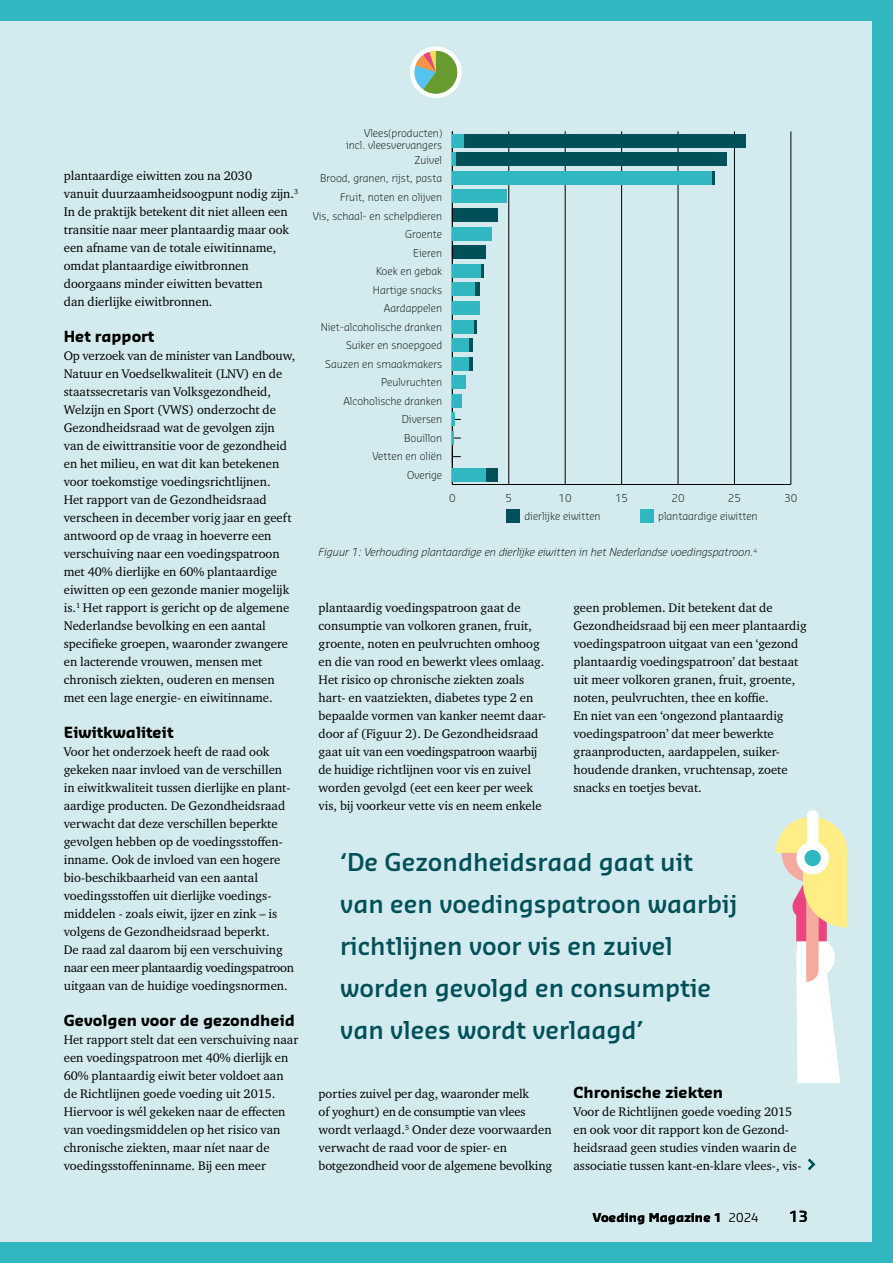
<style>
.page{position:relative;width:893px;height:1263px;background:#30b7c0}
.page>*{position:absolute;margin:0;border:0;box-sizing:border-box;transform-origin:0 0}
.t1{font:600 24px/42px "Sansa Std";color:#00505a}
.t2{font:700 15px "Sansa Std";color:#000}
.t3{font:600 15px "Sansa Std";color:#000}
.t4{font:12.75px/18px "Charter ITC Std";color:#000}
.t5{font:700 12px "Sansa Std";letter-spacing:.01em;color:#000}
.t6{font:italic 300 10.8px "Sansa Std";color:#000}
.t7{font:300 10.5px/18.5px "Sansa Std";color:#000;text-align:right}
.s1{font-weight:300}
</style>
<div class="page">
<div style="left:0;top:21px;width:872px;height:1221px;background:#d3ebee"></div>
<svg style="left:808px;top:1158px;width:7px;height:12px"></svg>
<hr style="left:452px;top:484px;width:339px;height:1px;background:#000">
<hr style="left:508px;top:131px;width:1px;height:353px;background:#000">
<hr style="left:565px;top:131px;width:1px;height:353px;background:#000">
<hr style="left:621px;top:131px;width:1px;height:353px;background:#000">
<hr style="left:678px;top:131px;width:1px;height:353px;background:#000">
<hr style="left:734px;top:131px;width:1px;height:353px;background:#000">
<hr style="left:790px;top:131px;width:1px;height:353px;background:#000">
<hr style="left:452px;top:131px;width:1px;height:353px;background:#000">
<div style="left:464px;top:134px;width:282px;height:13px;background:#00505a"></div>
<div style="left:456px;top:153px;width:270px;height:13px;background:#00505a"></div>
<svg style="left:712px;top:171px;width:2px;height:14px"></svg>
<div style="left:452px;top:208px;width:45px;height:14px;background:#00505a"></div>
<div style="left:452px;top:245px;width:34px;height:14px;background:#00505a"></div>
<svg style="left:481px;top:264px;width:3px;height:13px"></svg>
<hr style="left:475px;top:283px;width:4px;height:13px;background:#00505a">
<svg style="left:474px;top:320px;width:3px;height:13px"></svg>
<hr style="left:469px;top:338px;width:4px;height:14px;background:#00505a">
<hr style="left:469px;top:357px;width:4px;height:13px;background:#00505a">
<div style="left:486px;top:468px;width:11px;height:14px;background:#00505a"></div>
<div style="left:452px;top:134px;width:12px;height:13px;background:#30b7c0"></div>
<hr style="left:452px;top:153px;width:4px;height:13px;background:#30b7c0">
<div style="left:452px;top:171px;width:260px;height:14px;background:#30b7c0"></div>
<div style="left:452px;top:190px;width:54px;height:13px;background:#30b7c0"></div>
<svg style="left:452px;top:208px;width:1px;height:14px"></svg>
<div style="left:452px;top:227px;width:40px;height:13px;background:#30b7c0"></div>
<svg style="left:452px;top:245px;width:1px;height:14px"></svg>
<div style="left:452px;top:264px;width:29px;height:13px;background:#30b7c0"></div>
<div style="left:452px;top:283px;width:23px;height:13px;background:#30b7c0"></div>
<div style="left:452px;top:301px;width:27px;height:14px;background:#30b7c0"></div>
<div style="left:452px;top:320px;width:22px;height:13px;background:#30b7c0"></div>
<div style="left:452px;top:338px;width:17px;height:14px;background:#30b7c0"></div>
<div style="left:452px;top:357px;width:17px;height:13px;background:#30b7c0"></div>
<div style="left:452px;top:376px;width:14px;height:13px;background:#30b7c0"></div>
<div style="left:452px;top:394px;width:9px;height:14px;background:#30b7c0"></div>
<svg style="left:452px;top:413px;width:9px;height:45px"></svg>
<div style="left:452px;top:468px;width:34px;height:14px;background:#30b7c0"></div>
<div style="left:506px;top:510px;width:13px;height:13px;background:#00505a"></div>
<div style="left:640px;top:510px;width:13px;height:13px;background:#30b7c0"></div>
<div style="left:410px;top:46px;width:52px;height:52px;border:9px solid #fff;border-radius:50%"></div>
<svg style="left:413px;top:51px;width:44px;height:43px;background:#9bb683"></svg>
<svg style="left:776px;top:810px;width:71px;height:273px"></svg>
<div style="left:804px;top:850px;width:17px;height:16px;background:#30b7c0;border-radius:50%"></div>
<p class="t4" style="left:64px;top:166px;width:236px">plantaardige eiwitten zou na 2030<br>vanuit duurzaamheidsoogpunt nodig zijn.<sup>3<br></sup>In de praktijk betekent dit niet alleen een transitie naar meer plantaardig maar ook een afname van de totale eiwitinname, omdat plantaardige eiwitbronnen doorgaans minder eiwitten bevatten<br>dan dierlijke eiwitbronnen.</p>
<p class="t2" style="left:64px;top:327px;width:92px">Het rapport</p>
<p class="t4" style="left:64px;top:346px;width:233px">Op verzoek van de minister van Landbouw, Natuur en Voedselkwaliteit (LNV) en de staatssecretaris van Volksgezondheid, Welzijn en Sport (VWS) onderzocht de Gezondheidsraad wat de gevolgen zijn van de eiwittransitie voor de gezondheid en het milieu, en wat dit kan betekenen voor toekomstige voedingsrichtlijnen.<br>Het rapport van de Gezondheidsraad verscheen in december vorig jaar en geeft antwoord op de vraag in hoeverre een verschuiving naar een voedingspatroon met 40% dierlijke en 60% plantaardige eiwitten op een gezonde manier mogelijk is.<sup>1</sup> Het rapport is gericht op de algemene Nederlandse bevolking en een aantal specifieke groepen, waaronder zwangere en lacterende vrouwen, mensen met chronisch ziekten, ouderen en mensen met een lage energie- en eiwitinname.</p>
<p class="t2" style="left:64px;top:723px;width:111px">Eiwitkwaliteit</p>
<p class="t4" style="left:64px;top:742px;width:232px">Voor het onderzoek heeft de raad ook gekeken naar invloed van de verschillen in eiwitkwaliteit tussen dierlijke en plant&shy;aardige producten. De Gezondheidsraad verwacht dat deze verschillen beperkte gevolgen hebben op de voedingsstoffen&shy;inname. Ook de invloed van een hogere bio-beschikbaarheid van een aantal voedingsstoffen uit dierlijke voedings&shy;middelen - zoals eiwit, ijzer en zink – is volgens de Gezondheidsraad beperkt.<br>De raad zal daarom bij een verschuiving naar een meer plantaardig voedingspatroon uitgaan van de huidige voedingsnormen.</p>
<p class="t2" style="left:64px;top:1011px;width:233px">Gevolgen voor de gezondheid</p>
<p class="t4" style="left:64px;top:1030px;width:236px">Het rapport stelt dat een verschuiving naar een voedingspatroon met 40% dierlijk en 60% plantaardig eiwit beter voldoet aan de Richtlijnen goede voeding uit 2015.<br>Hiervoor is wél gekeken naar de effecten van voedingsmiddelen op het risico van chronische ziekten, maar níet naar de voedingsstoffeninname. Bij een meer</p>
<p class="t7" style="left:346px;top:127px;width:97px;line-height:12px">Vlees(producten) incl. vleesvervangers</p>
<p class="t7" style="left:313px;top:150px;width:131px">Zuivel<br>Brood, granen, rijst, pasta<br>Fruit, noten en olijven<br>Vis, schaal- en schelpdieren<br>Groente<br>Eieren<br>Koek en gebak<br>Hartige snacks<br>Aardappelen<br>Niet-alcoholische dranken<br>Suiker en snoepgoed<br>Sauzen en smaakmakers<br>Peulvruchten<br>Alcoholische dranken<br>Diversen<br>Bouillon<br>Vetten en oliën<br>Overige</p>
<p class="t7" style="left:449px;top:488px;width:8px">0</p>
<p class="t7" style="left:505px;top:488px;width:8px">5</p>
<p class="t7" style="left:559px;top:488px;width:15px">10</p>
<p class="t7" style="left:615px;top:488px;width:15px">15</p>
<p class="t7" style="left:671px;top:488px;width:15px">20</p>
<p class="t7" style="left:728px;top:488px;width:15px">25</p>
<p class="t7" style="left:784px;top:488px;width:15px">30</p>
<p class="t7" style="left:524px;top:506px;width:78px">dierlijke eiwitten</p>
<p class="t7" style="left:658px;top:506px;width:101px">plantaardige eiwitten</p>
<p class="t6" style="left:319px;top:545px;width:440px">Figuur 1: Verhouding plantaardige en dierlijke eiwitten in het Nederlandse voedingspatroon.<sup>4</sup></p>
<p class="t4" style="left:319px;top:598px;width:229px">plantaardig voedingspatroon gaat de consumptie van volkoren granen, fruit, groente, noten en peulvruchten omhoog en die van rood en bewerkt vlees omlaag.<br>Het risico op chronische ziekten zoals hart- en vaatziekten, diabetes type 2 en bepaalde vormen van kanker neemt daar&shy;door af (Figuur 2). De Gezondheidsraad gaat uit van een voedingspatroon waarbij de huidige richtlijnen voor vis en zuivel worden gevolgd (eet een keer per week vis, bij voorkeur vette vis en neem enkele</p>
<p class="t4" style="left:573px;top:598px;width:235px">geen problemen. Dit betekent dat de Gezondheidsraad bij een meer plantaardig voedingspatroon uitgaat van een ‘gezond plantaardig voedingspatroon’ dat bestaat uit meer volkoren granen, fruit, groente, noten, peulvruchten, thee en koffie.<br>En niet van een ‘ongezond plantaardig voedingspatroon’ dat meer bewerkte graanproducten, aardappelen, suiker&shy;houdende dranken, vruchtensap, zoete snacks en toetjes bevat.</p>
<h1 class="t1" style="left:340px;top:840px;width:399px">‘De Gezondheidsraad gaat uit van een voedingspatroon waarbij richtlijnen voor vis en zuivel worden gevolgd en consumptie van vlees wordt verlaagd’</h1>
<p class="t4" style="left:319px;top:1084px;width:235px">porties zuivel per dag, waaronder melk<br>of yoghurt) en de consumptie van vlees wordt verlaagd.<sup>5</sup> Onder deze voorwaarden verwacht de raad voor de spier- en botgezondheid voor de algemene bevolking</p>
<p class="t2" style="left:573px;top:1083px;width:151px">Chronische ziekten</p>
<p class="t4" style="left:573px;top:1102px;width:229px">Voor de Richtlijnen goede voeding 2015 en ook voor dit rapport kon de Gezond&shy;heidsraad geen studies vinden waarin de associatie tussen kant-en-klare vlees-, vis-</p>
<p class="t5" style="left:592px;top:1210px;width:168px">Voeding Magazine 1 <span class="s1">2024</span></p>
<p class="t3" style="left:789px;top:1206px;width:20px">13</p>
</div>
